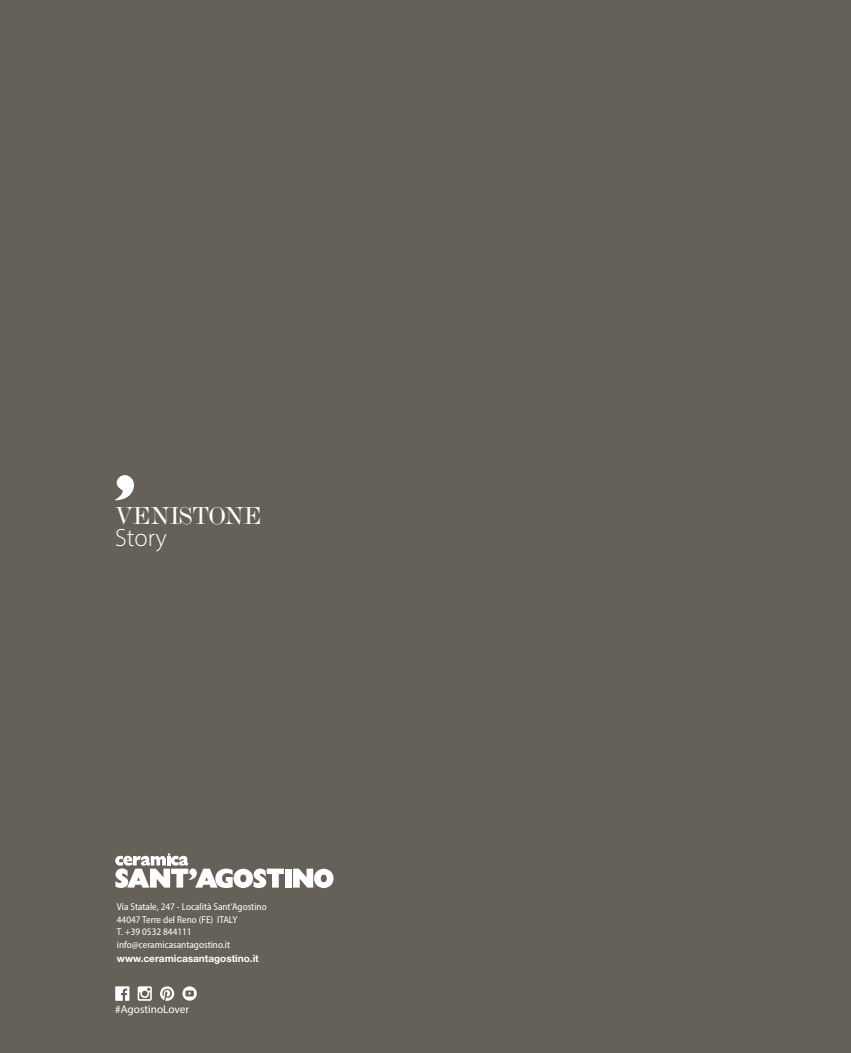
<style>
.page{position:relative;width:851px;height:1053px;background:#fff}
.page>*{position:absolute;margin:0;border:0;box-sizing:border-box;transform-origin:0 0}
.t1{font:25px "Baron MT Modern Text";letter-spacing:-.05em;color:#fff}
.t2{font:300 25px "Myriad Pro";color:#fff}
.t3{font:11.25px "Myriad Pro";color:#fff}
.t4{font:semi-condensed 10px/12.5px "Myriad Pro";color:#fff}
.t5{font:700 10px "Helvetica Neue LT Std";color:#fff}
</style>
<div class="page">
<div style="left:0;top:0;width:850px;height:1052px;background:#656159"></div>
<div style="left:285px;top:868px;width:6px;height:19px;background:#fff"></div>
<svg style="left:293px;top:868px;width:40px;height:20px"></svg>
<svg style="left:115px;top:853px;width:169px;height:35px"></svg>
<svg style="left:115px;top:475px;width:19px;height:25px"></svg>
<svg style="left:138px;top:986px;width:14px;height:14px"></svg>
<svg style="left:115px;top:986px;width:14px;height:14px"></svg>
<svg style="left:160px;top:986px;width:14px;height:14px"></svg>
<svg style="left:182px;top:986px;width:15px;height:14px"></svg>
<svg style="left:185px;top:990px;width:9px;height:6px"></svg>
<h1 class="t1" style="left:115px;top:500px;width:147px">VENISTONE</h1>
<h1 class="t2" style="left:115px;top:523px;width:53px">Story</h1>
<p class="t4" style="left:117px;top:900px;width:151px">Via Statale, 247 - Località Sant’Agostino<br>44047 Terre del Reno (FE) ITALY<br>T. +39 0532 844111 info@ceramicasantagostino.it</p>
<p class="t5" style="left:117px;top:951px;width:143px">www.ceramicasantagostino.it</p>
<p class="t3" style="left:115px;top:1001px;width:75px">#AgostinoLover</p>
</div>
